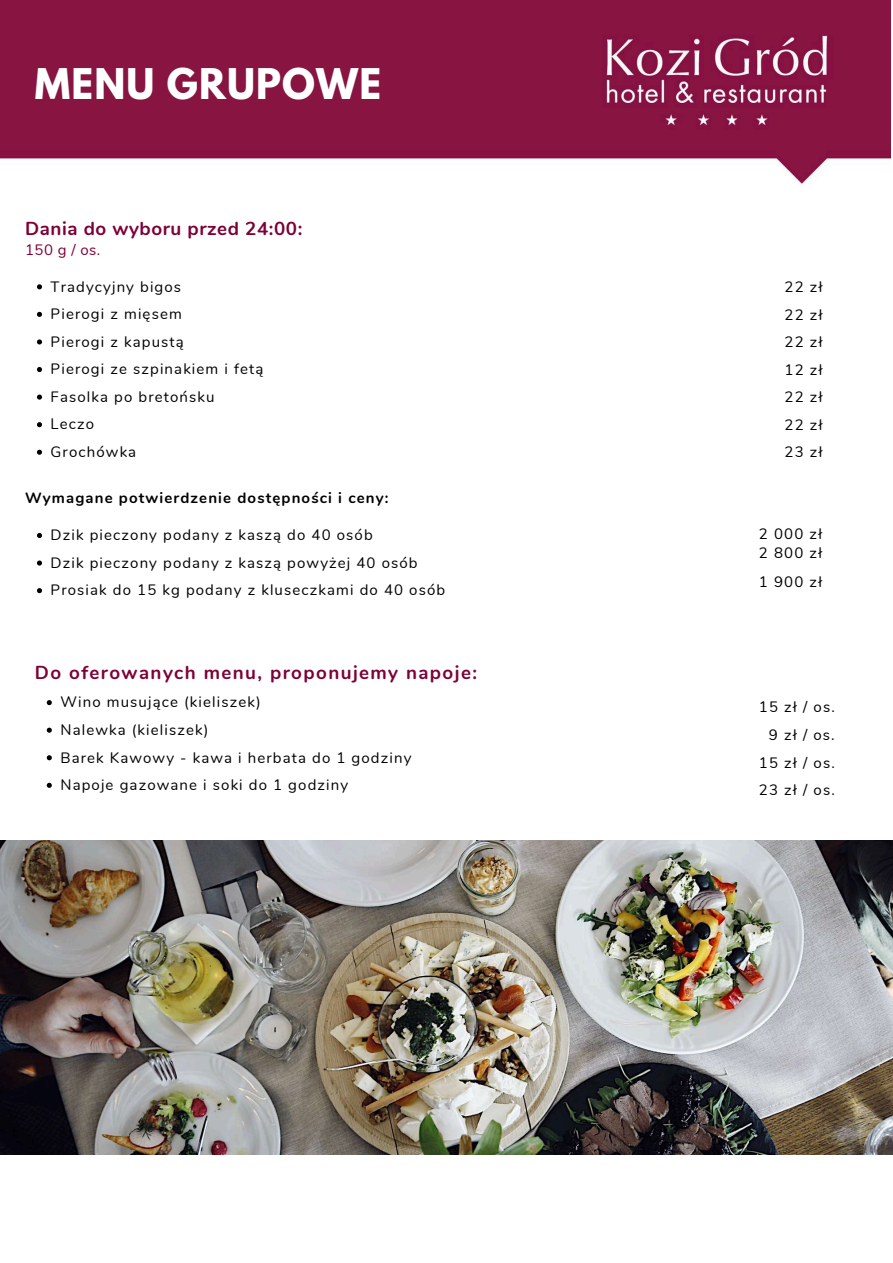
<style>
.page{position:relative;width:893px;height:1263px;background:#fff}
.page>*{position:absolute;margin:0;border:0;box-sizing:border-box;transform-origin:0 0}
.t1{font:700 37.5px "League Spartan";letter-spacing:.03em;color:#fff}
.t2{font:700 18.75px "Nunito";letter-spacing:.075em;color:#7d0036}
.t3{font:700 18.75px "Nunito";letter-spacing:.03em;color:#7d0036}
.t4{font:15px/27.6px "Nunito";letter-spacing:.075em;color:#000}
.t5{font:700 15px "Nunito";letter-spacing:.075em;color:#000}
.t6{font:15px "Nunito";color:#7d0036}
</style>
<div class="page">
<img style="left:0;top:0;width:891px;height:187px">
<svg style="left:37px;top:284px;width:5px;height:5px"></svg>
<svg style="left:37px;top:312px;width:5px;height:5px"></svg>
<svg style="left:37px;top:339px;width:5px;height:5px"></svg>
<svg style="left:37px;top:367px;width:5px;height:5px"></svg>
<svg style="left:37px;top:395px;width:5px;height:5px"></svg>
<svg style="left:37px;top:422px;width:5px;height:5px"></svg>
<svg style="left:37px;top:450px;width:5px;height:5px"></svg>
<svg style="left:37px;top:533px;width:5px;height:5px"></svg>
<svg style="left:37px;top:560px;width:5px;height:6px"></svg>
<svg style="left:37px;top:588px;width:5px;height:5px"></svg>
<svg style="left:47px;top:700px;width:5px;height:5px"></svg>
<svg style="left:47px;top:728px;width:5px;height:5px"></svg>
<svg style="left:47px;top:755px;width:5px;height:5px"></svg>
<svg style="left:47px;top:783px;width:5px;height:5px"></svg>
<img style="left:0;top:841px;width:893px;height:313px">
<h1 class="t1" style="left:35px;top:65px;width:348px">MENU GRUPOWE</h1>
<p class="t3" style="left:25px;top:216px;width:279px">Dania do wyboru przed 24:00:</p>
<p class="t6" style="left:25px;top:240px;width:77px">150 g / os.</p>
<p class="t4" style="left:51px;top:273px;width:214px">Tradycyjny bigos<br>Pierogi z mięsem<br>Pierogi z kapustą<br>Pierogi ze szpinakiem i fetą<br>Fasolka po bretońsku<br>Leczo<br>Grochówka</p>
<p class="t5" style="left:25px;top:488px;width:365px">Wymagane potwierdzenie dostępności i ceny:</p>
<p class="t4" style="left:51px;top:521px;width:396px">Dzik pieczony podany z kaszą do 40 osób<br>Dzik pieczony podany z kaszą powyżej 40 osób<br>Prosiak do 15 kg podany z kluseczkami do 40 osób</p>
<p class="t2" style="left:35px;top:660px;width:443px">Do oferowanych menu, proponujemy napoje:</p>
<p class="t4" style="left:60px;top:689px;width:352px">Wino musujące (kieliszek)<br>Nalewka (kieliszek)<br>Barek Kawowy - kawa i herbata do 1 godziny<br>Napoje gazowane i soki do 1 godziny</p>
<p class="t4" style="left:784px;top:273px;width:40px;text-align:justify">22 zł 22 zł 22 zł 12 zł 22 zł 22 zł 23 zł</p>
<p class="t4" style="left:759px;top:525px;width:65px;line-height:18.8px">2 000 zł<br>2 800 zł</p>
<p class="t4" style="left:759px;top:568px;width:65px">1 900 zł</p>
<p class="t4" style="left:759px;top:694px;width:77px;text-align:right">15 zł / os.<br>9 zł / os.<br>15 zł / os.<br>23 zł / os.</p>
</div>
